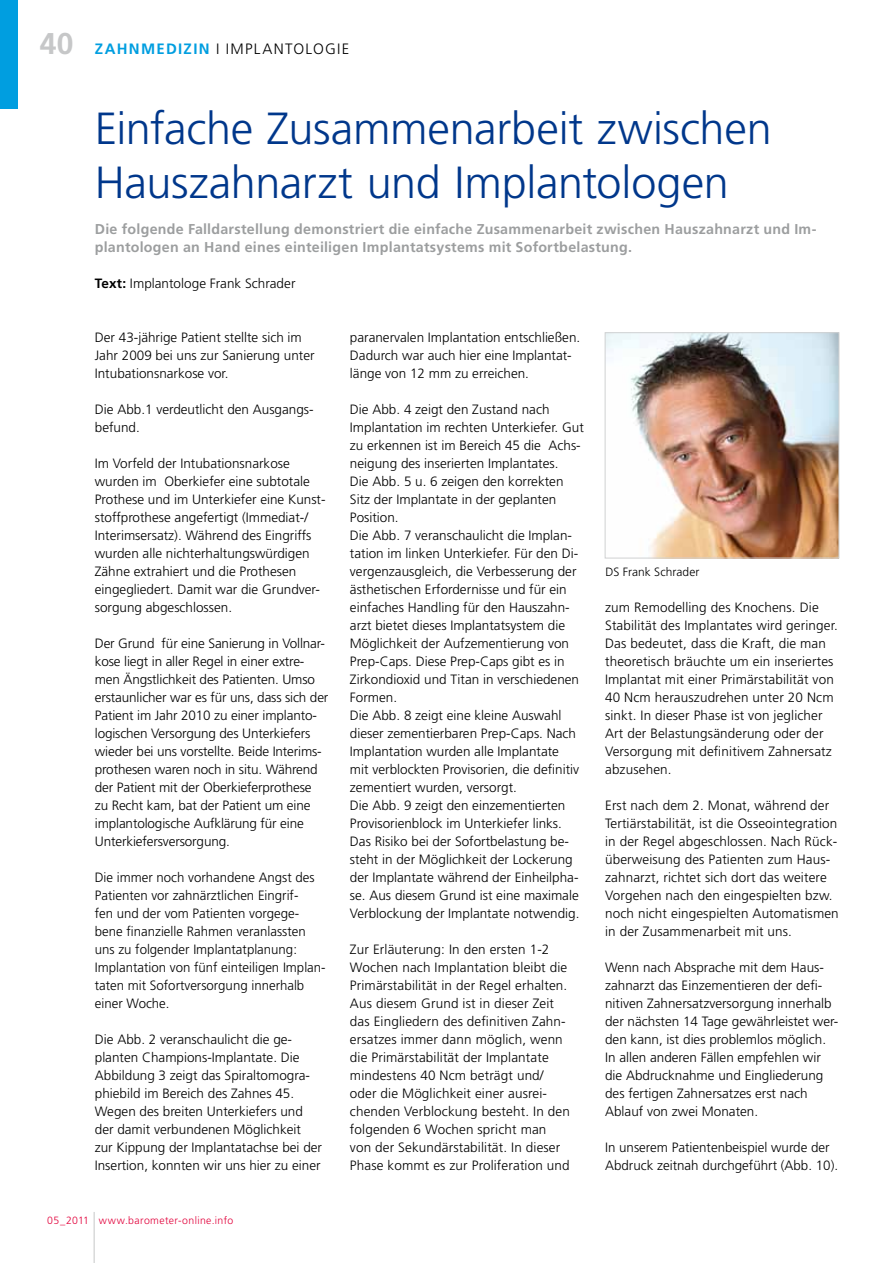
<style>
.page{position:relative;width:893px;height:1263px;background:#fff}
.page>*{position:absolute;margin:0;border:0;box-sizing:border-box;transform-origin:0 0}
.t1{font:300 45px/54px "Frutiger LT Std";letter-spacing:-.005em;color:#00378b}
.t2{font:300 15px "Frutiger LT Std";color:#000}
.t3{font:700 14.25px/18px "Frutiger LT Std";letter-spacing:.02em;color:#9c9e9f}
.t4{font:300 13.5px/18px "Frutiger LT Std";color:#000}
.t5{font:300 12px "Frutiger LT Std";letter-spacing:.005em;color:#000}
.t6{font:300 10.5px "Frutiger LT Std";letter-spacing:.035em;color:#e2003b}
.s1{font-weight:700;font-size:30px;color:#c6c7c8}
.s2{font-weight:700;color:#009ee0}
.s3{font-weight:700}
</style>
<div class="page">
<hr style="left:94px;top:1212px;width:1px;height:51px;background:#c6c7c8">
<img style="left:607px;top:335px;width:230px;height:221px">
<div style="left:605px;top:333px;width:234px;height:225px;border:1px solid #d0d1d2"></div>
<div style="left:0;top:0;width:17px;height:108px;background:#009ee0"></div>
<p class="t2" style="left:40px;top:40px;width:202px"><span class="s1">40</span> <span class="s2">ZAHNMEDIZIN</span> I Implantologie</p>
<h1 class="t1" style="left:95px;top:102px;width:678px">Einfache Zusammenarbeit zwischen<br>Hauszahnarzt und Implantologen</h1>
<p class="t3" style="left:95px;top:220px;width:723px">Die folgende Falldarstellung demonstriert die einfache Zusammenarbeit zwischen Hauszahnarzt und Im&shy;plantologen an Hand eines einteiligen Implantatsystems mit Sofortbelastung.</p>
<p class="t4" style="left:95px;top:275px;width:202px"><span class="s3">Text:</span> Implantologe Frank Schrader</p>
<p class="t4" style="left:95px;top:329px;width:221px">Der 43-jährige Patient stellte sich im<br>Jahr 2009 bei uns zur Sanierung unter<br>Intubationsnarkose vor.</p>
<p class="t4" style="left:95px;top:401px;width:220px">Die Abb.1 verdeutlicht den Ausgangs&shy;befund.</p>
<p class="t4" style="left:95px;top:455px;width:232px">Im Vorfeld der Intubationsnarkose wurden im Oberkiefer eine subtotale Prothese und im Unterkiefer eine Kunst&shy;stoffprothese angefertigt (Immediat-/ Interimsersatz). Während des Eingriffs wurden alle nichterhaltungswürdigen Zähne extrahiert und die Prothesen eingegliedert. Damit war die Grundver&shy;sorgung abgeschlossen.</p>
<p class="t4" style="left:95px;top:635px;width:235px">Der Grund für eine Sanierung in Vollnar&shy;kose liegt in aller Regel in einer extre&shy;men Ängstlichkeit des Patienten. Umso erstaunlicher war es für uns, dass sich der Patient im Jahr 2010 zu einer implanto&shy;logischen Versorgung des Unterkiefers wieder bei uns vorstellte. Beide Interims&shy;prothesen waren noch in situ. Während der Patient mit der Oberkieferprothese<br>zu Recht kam, bat der Patient um eine implantologische Aufklärung für eine Unterkiefersversorgung.</p>
<p class="t4" style="left:95px;top:869px;width:232px">Die immer noch vorhandene Angst des Patienten vor zahnärztlichen Eingrif-<br>fen und der vom Patienten vorgege&shy;bene finanzielle Rahmen veranlassten uns zu folgender Implantatplanung:<br>Implantation von fünf einteiligen Implan&shy;taten mit Sofortversorgung innerhalb einer Woche.</p>
<p class="t4" style="left:95px;top:1031px;width:229px">Die Abb. 2 veranschaulicht die ge&shy;planten Champions-Implantate. Die Abbildung 3 zeigt das Spiraltomogra&shy;phiebild im Bereich des Zahnes 45.<br>Wegen des breiten Unterkiefers und der damit verbundenen Möglichkeit zur Kippung der Implantatachse bei der Insertion, konnten wir uns hier zu einer</p>
<p class="t6" style="left:47px;top:1214px;width:187px">05_2011 www.barometer-online.info</p>
<p class="t4" style="left:350px;top:329px;width:232px">paranervalen Implantation entschließen.<br>Dadurch war auch hier eine Implantat&shy;länge von 12 mm zu erreichen.</p>
<p class="t4" style="left:350px;top:401px;width:235px">Die Abb. 4 zeigt den Zustand nach Implantation im rechten Unterkiefer. Gut zu erkennen ist im Bereich 45 die Achs&shy;neigung des inserierten Implantates.<br>Die Abb. 5 u. 6 zeigen den korrekten Sitz der Implantate in der geplanten Position.<br>Die Abb. 7 veranschaulicht die Implan&shy;tation im linken Unterkiefer. Für den Di&shy;vergenzausgleich, die Verbesserung der ästhetischen Erfordernisse und für ein einfaches Handling für den Hauszahn&shy;arzt bietet dieses Implantatsystem die Möglichkeit der Aufzementierung von Prep-Caps. Diese Prep-Caps gibt es in Zirkondioxid und Titan in verschiedenen Formen.<br>Die Abb. 8 zeigt eine kleine Auswahl dieser zementierbaren Prep-Caps. Nach Implantation wurden alle Implantate<br>mit verblockten Provisorien, die definitiv zementiert wurden, versorgt.<br>Die Abb. 9 zeigt den einzementierten Provisorienblock im Unterkiefer links.<br>Das Risiko bei der Sofortbelastung be&shy;steht in der Möglichkeit der Lockerung der Implantate während der Einheilpha&shy;se. Aus diesem Grund ist eine maximale Verblockung der Implantate notwendig.</p>
<p class="t4" style="left:350px;top:940px;width:221px">Zur Erläuterung: In den ersten 1-2<br>Wochen nach Implantation bleibt die Primärstabilität in der Regel erhalten.<br>Aus diesem Grund ist in dieser Zeit das Eingliedern des definitiven Zahn&shy;ersatzes immer dann möglich, wenn die Primärstabilität der Implantate mindestens 40 Ncm beträgt und/ oder die Möglichkeit einer ausrei&shy;chenden Verblockung besteht. In den folgenden 6 Wochen spricht man von der Sekundärstabilität. In dieser Phase kommt es zur Proliferation und</p>
<p class="t5" style="left:605px;top:565px;width:96px">DS Frank Schrader</p>
<p class="t4" style="left:605px;top:598px;width:234px">zum Remodelling des Knochens. Die Stabilität des Implantates wird geringer.<br>Das bedeutet, dass die Kraft, die man theoretisch bräuchte um ein inseriertes Implantat mit einer Primärstabilität von 40 Ncm herauszudrehen unter 20 Ncm sinkt. In dieser Phase ist von jeglicher Art der Belastungsänderung oder der Versorgung mit definitivem Zahnersatz abzusehen.</p>
<p class="t4" style="left:605px;top:796px;width:235px">Erst nach dem 2. Monat, während der Tertiärstabilität, ist die Osseointegration in der Regel abgeschlossen. Nach Rück&shy;überweisung des Patienten zum Haus&shy;zahnarzt, richtet sich dort das weitere Vorgehen nach den eingespielten bzw. noch nicht eingespielten Automatismen in der Zusammenarbeit mit uns.</p>
<p class="t4" style="left:605px;top:958px;width:235px">Wenn nach Absprache mit dem Haus&shy;zahnarzt das Einzementieren der defi&shy;nitiven Zahnersatzversorgung innerhalb der nächsten 14 Tage gewährleistet wer&shy;den kann, ist dies problemlos möglich.<br>In allen anderen Fällen empfehlen wir die Abdrucknahme und Eingliederung des fertigen Zahnersatzes erst nach Ablauf von zwei Monaten.</p>
<p class="t4" style="left:605px;top:1139px;width:234px">In unserem Patientenbeispiel wurde der<br>Abdruck zeitnah durchgeführt (Abb. 10).</p>
</div>
